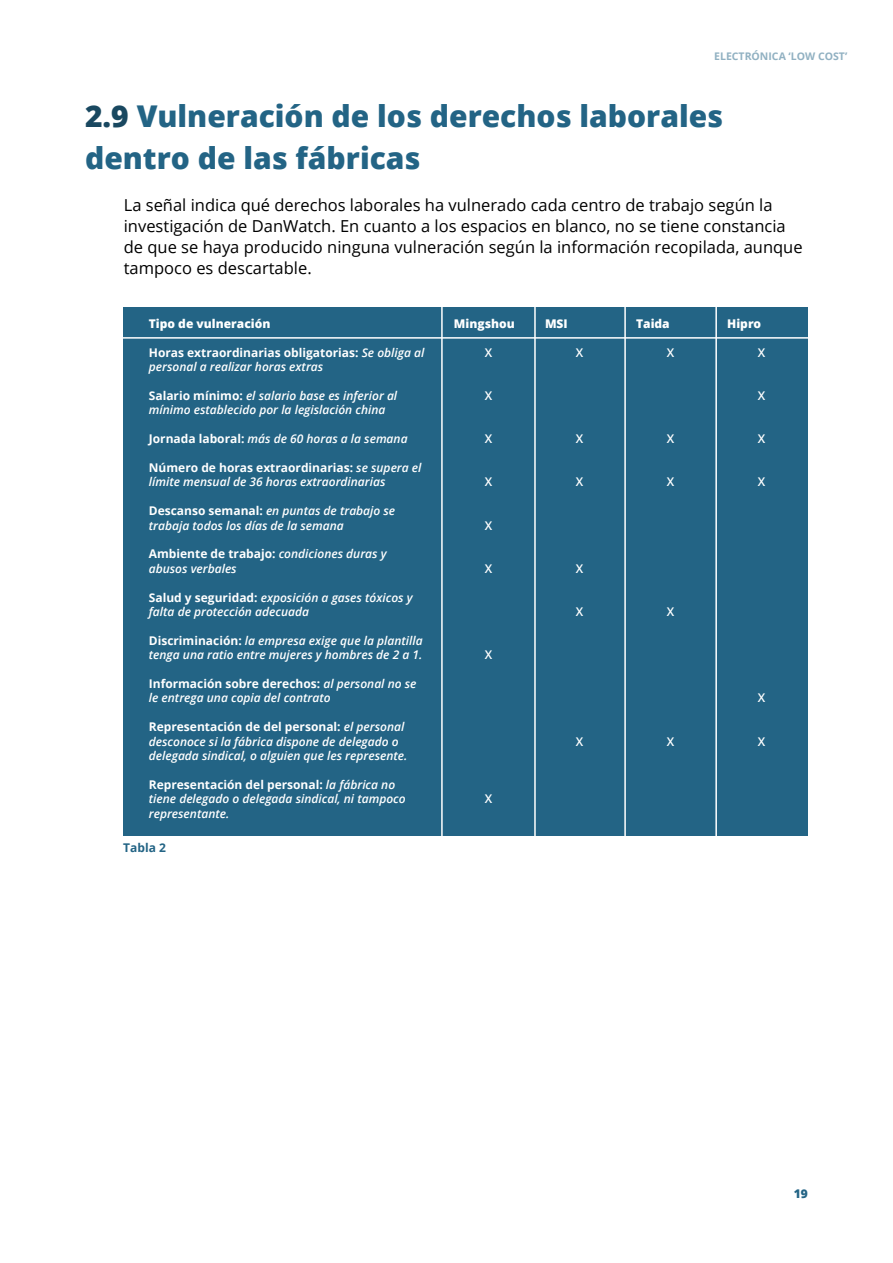
<style>
.page{position:relative;width:893px;height:1263px;background:#fff}
.page>*{position:absolute;margin:0;border:0;box-sizing:border-box;transform-origin:0 0}
.t1{font:800 30px/42px "Open Sans";color:#236485}
.t2{font:16.5px/21px "Open Sans";color:#000}
.t3{font:italic 600 12px/14.4px "Open Sans";color:#fff}
.t4{font:800 12px "Open Sans";color:#fff}
.t5{font:600 12px "Open Sans";color:#fff}
.t6{font:700 12px "Open Sans";color:#236485}
.t7{font:800 12px "Open Sans";color:#236485}
.t8{font:700 10.5px "Open Sans";color:#91b1c2}
.s1{color:#194860}
.s2{font-weight:700;font-style:normal}
</style>
<div class="page">
<div style="left:123px;top:307px;width:685px;height:528px;background:#236485"></div>
<hr style="left:98px;top:337px;width:723px;height:2px;background:#fff">
<hr style="left:441px;top:299px;width:2px;height:543px;background:#fff">
<hr style="left:534px;top:299px;width:2px;height:543px;background:#fff">
<hr style="left:624px;top:299px;width:2px;height:543px;background:#fff">
<hr style="left:715px;top:299px;width:2px;height:543px;background:#fff">
<p class="t8" style="left:714px;top:49px;width:135px">ELECTRÓNICA ‘LOW COST’</p>
<h1 class="t1" style="left:85px;top:94px;width:640px"><span class="s1">2.9</span> Vulneración de los derechos laborales dentro de las fábricas</h1>
<p class="t2" style="left:124px;top:194px;width:680px">La señal indica qué derechos laborales ha vulnerado cada centro de trabajo según la investigación de DanWatch. En cuanto a los espacios en blanco, no se tiene constancia de que se haya producido ninguna vulneración según la información recopilada, aunque tampoco es descartable.</p>
<p class="t4" style="left:149px;top:315px;width:123px">Tipo de vulneración</p>
<p class="t3" style="left:149px;top:345px;width:277px"><span class="s2">Horas extraordinarias obligatorias:</span> Se obliga al personal a realizar horas extras</p>
<p class="t3" style="left:149px;top:388px;width:250px"><span class="s2">Salario mínimo:</span> el salario base es inferior al mínimo establecido por la legislación china</p>
<p class="t3" style="left:149px;top:431px;width:260px"><span class="s2">Jornada laboral:</span> más de 60 horas a la semana</p>
<p class="t3" style="left:149px;top:460px;width:274px"><span class="s2">Número de horas extraordinarias:</span> se supera el límite mensual de 36 horas extraordinarias</p>
<p class="t3" style="left:149px;top:503px;width:248px"><span class="s2">Descanso semanal:</span> en puntas de trabajo se trabaja todos los días de la semana</p>
<p class="t3" style="left:149px;top:547px;width:239px"><span class="s2">Ambiente de trabajo:</span> condiciones duras y abusos verbales</p>
<p class="t3" style="left:149px;top:590px;width:265px"><span class="s2">Salud y seguridad:</span> exposición a gases tóxicos y falta de protección adecuada</p>
<p class="t3" style="left:149px;top:633px;width:275px"><span class="s2">Discriminación:</span> la empresa exige que la plantilla tenga una ratio entre mujeres y hombres de 2 a 1.</p>
<p class="t3" style="left:149px;top:676px;width:269px"><span class="s2">Información sobre derechos:</span> al personal no se le entrega una copia del contrato</p>
<p class="t3" style="left:149px;top:719px;width:260px"><span class="s2">Representación de del personal:</span> el personal desconoce si la fábrica dispone de delegado o delegada sindical, o alguien que les represente.</p>
<p class="t3" style="left:149px;top:777px;width:258px"><span class="s2">Representación del personal:</span> la fábrica no tiene delegado o delegada sindical, ni tampoco representante.</p>
<p class="t6" style="left:123px;top:839px;width:44px">Tabla 2</p>
<p class="t4" style="left:454px;top:315px;width:62px">Mingshou</p>
<p class="t5" style="left:485px;top:344px;width:9px">X</p>
<p class="t5" style="left:485px;top:387px;width:9px">X</p>
<p class="t5" style="left:485px;top:431px;width:9px">X</p>
<p class="t5" style="left:485px;top:474px;width:9px">X</p>
<p class="t5" style="left:485px;top:517px;width:9px">X</p>
<p class="t5" style="left:485px;top:560px;width:9px">X</p>
<p class="t5" style="left:485px;top:647px;width:9px">X</p>
<p class="t5" style="left:485px;top:791px;width:9px">X</p>
<p class="t4" style="left:545px;top:315px;width:24px">MSI</p>
<p class="t5" style="left:576px;top:344px;width:9px">X</p>
<p class="t5" style="left:576px;top:431px;width:9px">X</p>
<p class="t5" style="left:576px;top:474px;width:9px">X</p>
<p class="t5" style="left:576px;top:560px;width:9px">X</p>
<p class="t5" style="left:576px;top:603px;width:9px">X</p>
<p class="t5" style="left:576px;top:733px;width:9px">X</p>
<p class="t4" style="left:636px;top:315px;width:35px">Taida</p>
<p class="t5" style="left:667px;top:344px;width:9px">X</p>
<p class="t5" style="left:667px;top:431px;width:9px">X</p>
<p class="t5" style="left:667px;top:474px;width:9px">X</p>
<p class="t5" style="left:667px;top:603px;width:9px">X</p>
<p class="t5" style="left:667px;top:733px;width:9px">X</p>
<p class="t4" style="left:727px;top:315px;width:36px">Hipro</p>
<p class="t5" style="left:758px;top:344px;width:9px">X</p>
<p class="t5" style="left:758px;top:387px;width:9px">X</p>
<p class="t5" style="left:758px;top:431px;width:9px">X</p>
<p class="t5" style="left:758px;top:474px;width:9px">X</p>
<p class="t5" style="left:758px;top:690px;width:9px">X</p>
<p class="t5" style="left:758px;top:733px;width:9px">X</p>
<p class="t7" style="left:794px;top:1184px;width:16px">19</p>
</div>
